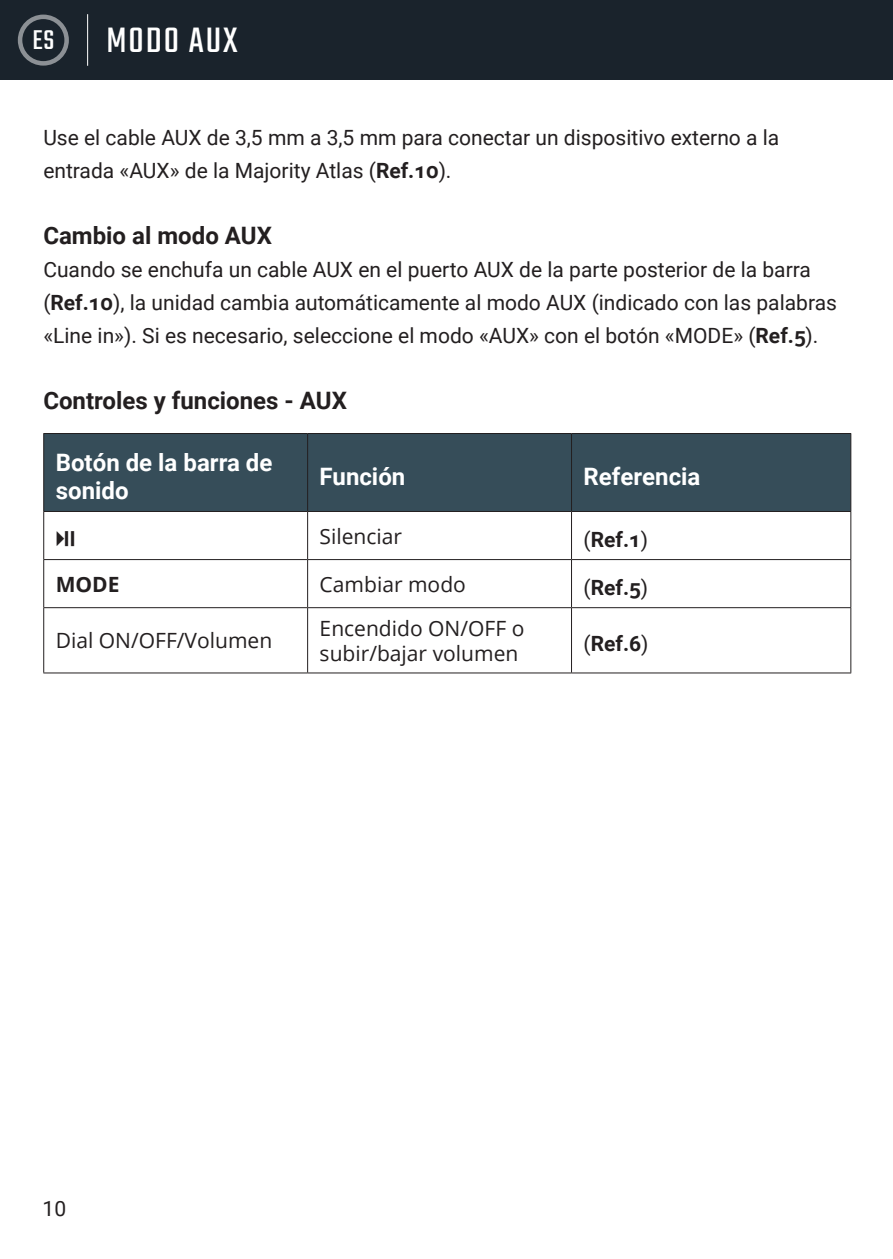
<style>
.page{position:relative;width:893px;height:1259px;background:#fff}
.page>*{position:absolute;margin:0;border:0;box-sizing:border-box;transform-origin:0 0}
.Page_Heading{font:39px "Teko";letter-spacing:.05em;color:#fff}
.t1{font:30px "Teko";color:#fff}
.t2{font:700 24px/28.8px "Roboto";color:#fff}
.Paragraph_Body{font:700 24px "Roboto";color:#231f20}
.Paragraph_Body-2{font:21px/33px "Roboto";color:#231f20}
.t3{font:21px/25.2px "Open Sans";color:#231f20}
.t4{font:700 21px "Roboto";color:#231f20}
.t5{font:700 21px "Open Sans";color:#231f20}
.s1{font-weight:700}
.s2{font-weight:400}
</style>
<div class="page">
<div style="left:0;top:0;width:892px;height:80px;background:#1a232c"></div>
<hr style="left:87px;top:14px;width:1px;height:52px;background:#fff">
<div style="left:18px;top:15px;width:51px;height:51px;border:4px solid #fff;border-radius:50%"></div>
<div style="left:44px;top:434px;width:805px;height:77px;background:#364d59"></div>
<hr style="left:43px;top:511px;width:264px;height:1px;background:#231f20">
<hr style="left:43px;top:512px;width:1px;height:47px;background:#231f20">
<hr style="left:307px;top:511px;width:264px;height:1px;background:#231f20">
<hr style="left:307px;top:512px;width:1px;height:47px;background:#231f20">
<hr style="left:571px;top:511px;width:279px;height:1px;background:#231f20">
<hr style="left:570px;top:512px;width:1px;height:47px;background:#231f20">
<hr style="left:849px;top:512px;width:1px;height:47px;background:#231f20">
<hr style="left:43px;top:559px;width:264px;height:1px;background:#231f20">
<hr style="left:43px;top:560px;width:1px;height:47px;background:#231f20">
<hr style="left:307px;top:559px;width:264px;height:1px;background:#231f20">
<hr style="left:307px;top:560px;width:1px;height:47px;background:#231f20">
<hr style="left:571px;top:559px;width:279px;height:1px;background:#231f20">
<hr style="left:570px;top:560px;width:1px;height:47px;background:#231f20">
<hr style="left:849px;top:560px;width:1px;height:47px;background:#231f20">
<hr style="left:43px;top:607px;width:264px;height:1px;background:#231f20">
<hr style="left:43px;top:608px;width:1px;height:64px;background:#231f20">
<hr style="left:307px;top:607px;width:264px;height:1px;background:#231f20">
<hr style="left:307px;top:608px;width:1px;height:64px;background:#231f20">
<hr style="left:571px;top:607px;width:279px;height:1px;background:#231f20">
<hr style="left:570px;top:608px;width:1px;height:64px;background:#231f20">
<hr style="left:849px;top:608px;width:1px;height:64px;background:#231f20">
<hr style="left:43px;top:672px;width:264px;height:1px;background:#231f20">
<hr style="left:307px;top:672px;width:264px;height:1px;background:#231f20">
<hr style="left:571px;top:672px;width:279px;height:1px;background:#231f20">
<hr style="left:307px;top:434px;width:1px;height:77px;background:#231f20">
<hr style="left:849px;top:434px;width:1px;height:77px;background:#231f20">
<hr style="left:43px;top:433px;width:264px;height:1px;background:#231f20">
<hr style="left:43px;top:434px;width:1px;height:77px;background:#231f20">
<hr style="left:307px;top:433px;width:264px;height:1px;background:#231f20">
<hr style="left:571px;top:433px;width:279px;height:1px;background:#231f20">
<hr style="left:570px;top:434px;width:1px;height:77px;background:#231f20">
<h2 class="t1" style="left:32px;top:23px;width:23px">ES</h2>
<p class="Page_Heading" style="left:106px;top:18px;width:133px">MODO AUX</p>
<p class="Paragraph_Body-2" style="left:43px;top:121px;width:737px">Use el cable AUX de 3,5 mm a 3,5 mm para conectar un dispositivo externo a la entrada «AUX» de la Majority Atlas (<span class="s1">Ref.10</span>).</p>
<p class="Paragraph_Body" style="left:43px;top:219px;width:230px">Cambio al modo AUX</p>
<p class="Paragraph_Body-2" style="left:43px;top:253px;width:794px">Cuando se enchufa un cable AUX en el puerto AUX de la parte posterior de la barra (<span class="s1">Ref.10</span>), la unidad cambia automáticamente al modo AUX (indicado con las palabras «Line in»). Si es necesario, seleccione el modo «AUX» con el botón «MODE» (<span class="s1">Ref.5</span>).</p>
<p class="Paragraph_Body" style="left:43px;top:384px;width:305px">Controles y funciones - AUX</p>
<p class="t2" style="left:56px;top:447px;width:218px">Botón de la barra de sonido</p>
<p class="t2" style="left:319px;top:461px;width:87px">Función</p>
<p class="t2" style="left:583px;top:461px;width:118px">Referencia</p>
<p class="t3" style="left:319px;top:523px;width:84px">Silenciar</p>
<p class="t4" style="left:583px;top:524px;width:66px"><span class="s2">(</span>Ref.1<span class="s2">)</span></p>
<p class="t5" style="left:56px;top:569px;width:65px">MODE</p>
<p class="t3" style="left:319px;top:571px;width:148px">Cambiar modo</p>
<p class="t4" style="left:583px;top:572px;width:66px"><span class="s2">(</span>Ref.5<span class="s2">)</span></p>
<p class="t3" style="left:56px;top:627px;width:218px">Dial ON/OFF/Volumen</p>
<p class="t3" style="left:319px;top:615px;width:206px">Encendido ON/OFF o subir/bajar volumen</p>
<p class="t4" style="left:583px;top:629px;width:66px"><span class="s2">(</span>Ref.6<span class="s2">)</span></p>
<p class="Paragraph_Body-2" style="left:43px;top:1191px;width:25px">10</p>
</div>
